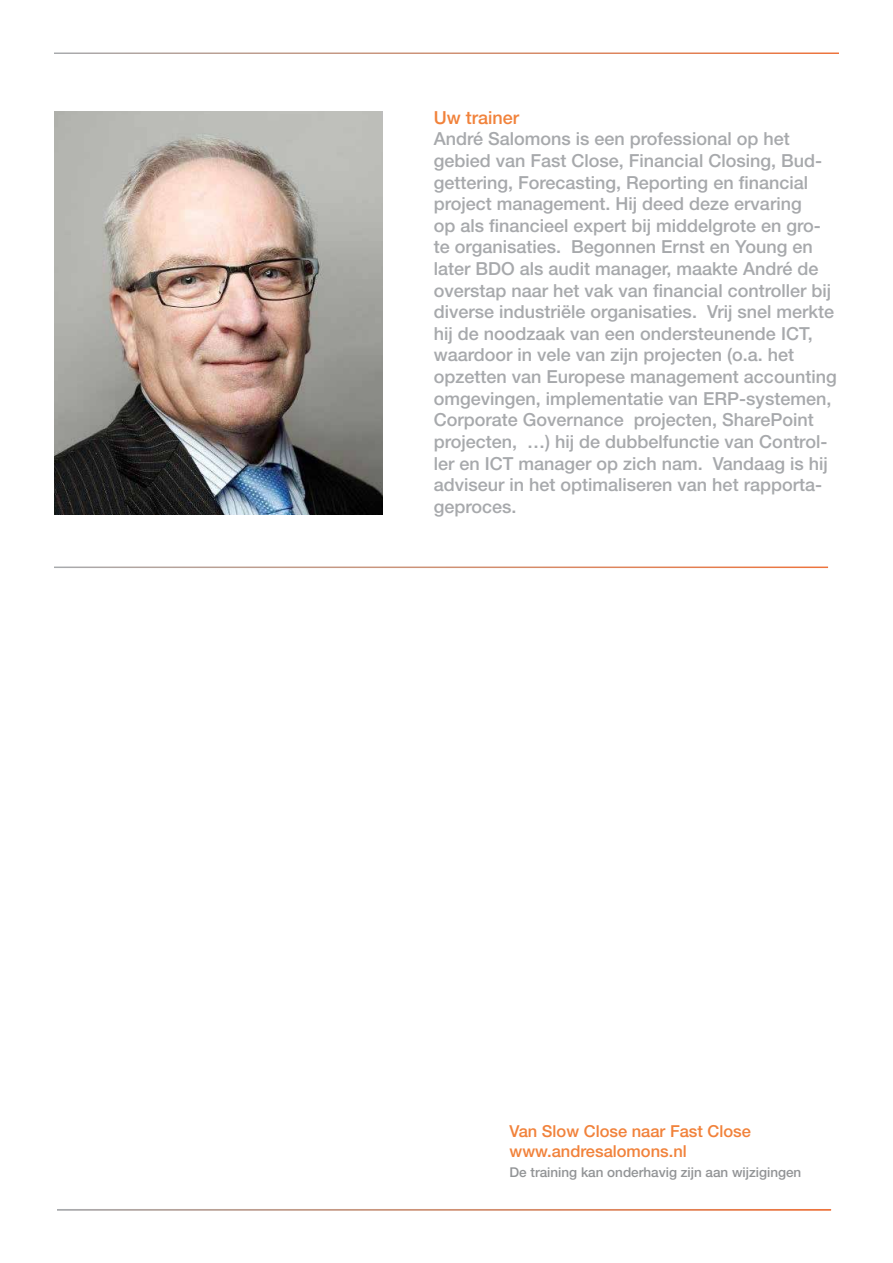
<style>
.page{position:relative;width:893px;height:1263px;background:#fff}
.page>*{position:absolute;margin:0;border:0;box-sizing:border-box;transform-origin:0 0}
.t1{font:500 18px/21.6px "Helvetica Neue LT Std";color:#a7a9ac}
.t2{font:500 18px "Helvetica Neue LT Std";color:#f1823b}
.t3{font:500 16.5px/19.8px "Helvetica Neue LT Std";color:#f1823b}
.t4{font:500 13.5px "Helvetica Neue LT Std";color:#929496}
</style>
<div class="page">
<img style="left:54px;top:111px;width:328px;height:403px">
<p class="t2" style="left:434px;top:107px;width:87px">Uw trainer</p>
<p class="t1" style="left:434px;top:128px;width:404px">André Salomons is een professional op het gebied van Fast Close, Financial Closing, Bud&shy;gettering, Forecasting, Reporting en financial project management. Hij deed deze ervaring<br>op als financieel expert bij middelgrote en gro&shy;te organisaties. Begonnen Ernst en Young en later BDO als audit manager, maakte André de overstap naar het vak van financial controller bij diverse industriële organisaties. Vrij snel merkte hij de noodzaak van een ondersteunende ICT, waardoor in vele van zijn projecten (o.a. het opzetten van Europese management accounting omgevingen, implementatie van ERP-systemen, Corporate Governance projecten, SharePoint projecten, …) hij de dubbelfunctie van Control&shy;ler en ICT manager op zich nam. Vandaag is hij adviseur in het optimaliseren van het rapporta&shy;geproces.</p>
<p class="t3" style="left:509px;top:1121px;width:243px">Van Slow Close naar Fast Close www.andresalomons.nl</p>
<p class="t4" style="left:509px;top:1164px;width:293px">De training kan onderhavig zijn aan wijzigingen</p>
</div>
